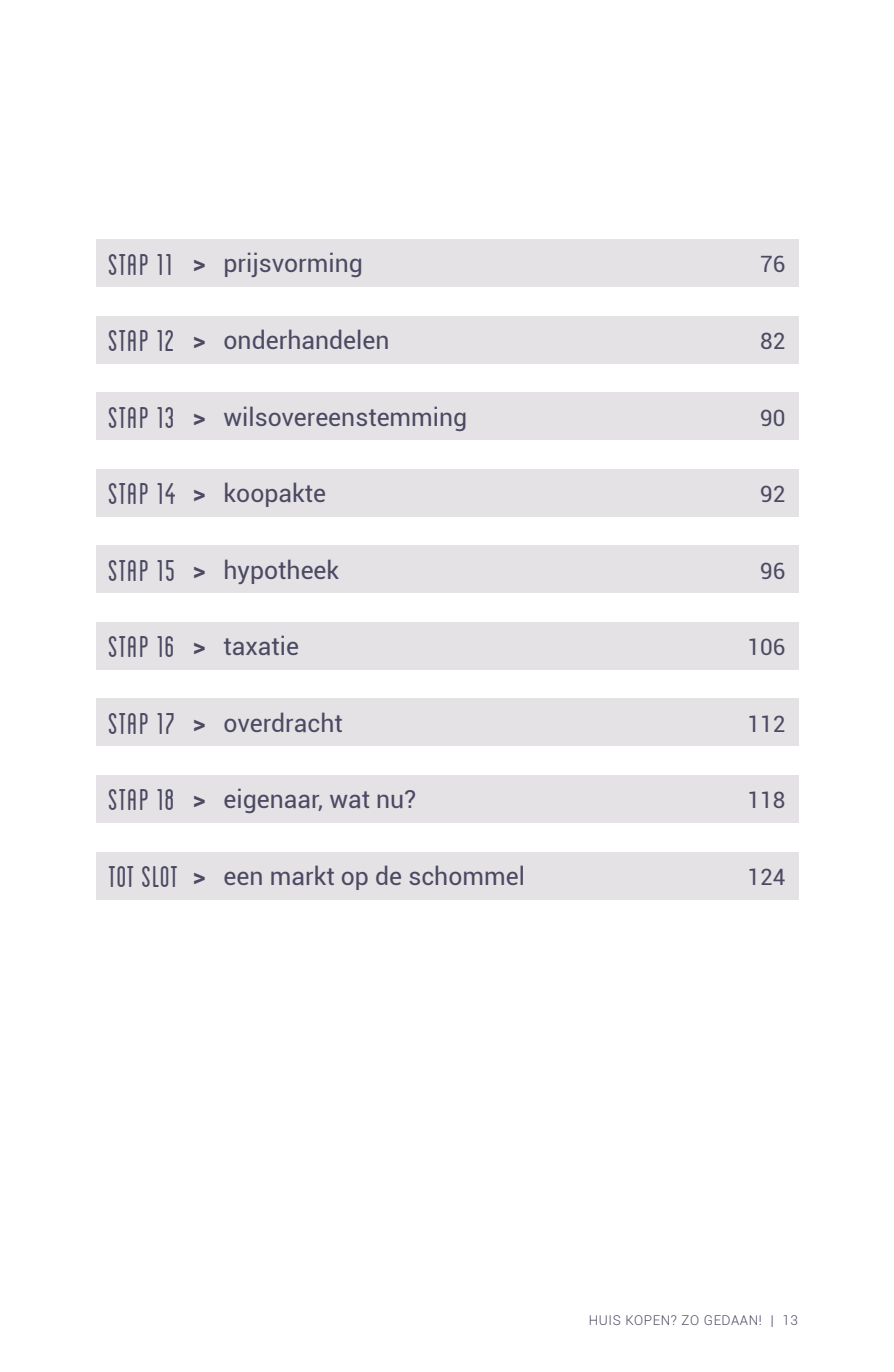
<style>
.page{position:relative;width:894px;height:1372px;background:#fff}
.page>*{position:absolute;margin:0;border:0;box-sizing:border-box;transform-origin:0 0}
.t1{font:24.75px "Roboto";color:#4c4a62}
.t2{font:22.5px "Roboto";color:#4c4a62}
.t3{font:300 13.5px "Roboto";letter-spacing:.04em;color:#4c4a62}
.s1{font-family:"Blanch";font-stretch:condensed;font-size:31.5px}
.s2{font-weight:700}
</style>
<div class="page">
<div style="left:96px;top:239px;width:701px;height:48px;background:#e4e2e5"></div>
<div style="left:96px;top:316px;width:701px;height:48px;background:#e4e2e5"></div>
<div style="left:96px;top:392px;width:701px;height:48px;background:#e4e2e5"></div>
<div style="left:96px;top:469px;width:701px;height:48px;background:#e4e2e5"></div>
<div style="left:96px;top:545px;width:701px;height:48px;background:#e4e2e5"></div>
<div style="left:96px;top:622px;width:701px;height:48px;background:#e4e2e5"></div>
<div style="left:96px;top:698px;width:701px;height:48px;background:#e4e2e5"></div>
<div style="left:96px;top:775px;width:701px;height:48px;background:#e4e2e5"></div>
<div style="left:96px;top:851px;width:701px;height:48px;background:#e4e2e5"></div>
<p class="t1" style="left:108px;top:246px;width:256px"><span class="s1">STAP 11</span> <span class="s2">&gt;</span> prijsvorming</p>
<p class="t2" style="left:759px;top:249px;width:27px">76</p>
<p class="t1" style="left:108px;top:323px;width:282px"><span class="s1">STAP 12</span> <span class="s2">&gt;</span> onderhandelen</p>
<p class="t2" style="left:759px;top:325px;width:27px">82</p>
<p class="t1" style="left:108px;top:399px;width:360px"><span class="s1">STAP 13</span> <span class="s2">&gt;</span> wilsovereenstemming</p>
<p class="t2" style="left:759px;top:402px;width:27px">90</p>
<p class="t1" style="left:108px;top:476px;width:219px"><span class="s1">STAP 14</span> <span class="s2">&gt;</span> koopakte</p>
<p class="t2" style="left:759px;top:478px;width:27px">92</p>
<p class="t1" style="left:108px;top:552px;width:232px"><span class="s1">STAP 15</span> <span class="s2">&gt;</span> hypotheek</p>
<p class="t2" style="left:759px;top:555px;width:27px">96</p>
<p class="t1" style="left:108px;top:629px;width:192px"><span class="s1">STAP 16</span> <span class="s2">&gt;</span> taxatie</p>
<p class="t2" style="left:747px;top:631px;width:40px">106</p>
<p class="t1" style="left:108px;top:705px;width:236px"><span class="s1">STAP 17</span> <span class="s2">&gt;</span> overdracht</p>
<p class="t2" style="left:747px;top:708px;width:40px">112</p>
<p class="t1" style="left:108px;top:782px;width:309px"><span class="s1">STAP 18</span> <span class="s2">&gt;</span> eigenaar, wat nu?</p>
<p class="t2" style="left:747px;top:784px;width:40px">118</p>
<p class="t1" style="left:108px;top:858px;width:417px"><span class="s1">TOT SLOT</span> <span class="s2">&gt;</span> een markt op de schommel</p>
<p class="t2" style="left:747px;top:861px;width:40px">124</p>
<p class="t3" style="left:588px;top:1310px;width:211px">HUIS KOPEN? ZO GEDAAN! | 13</p>
</div>
